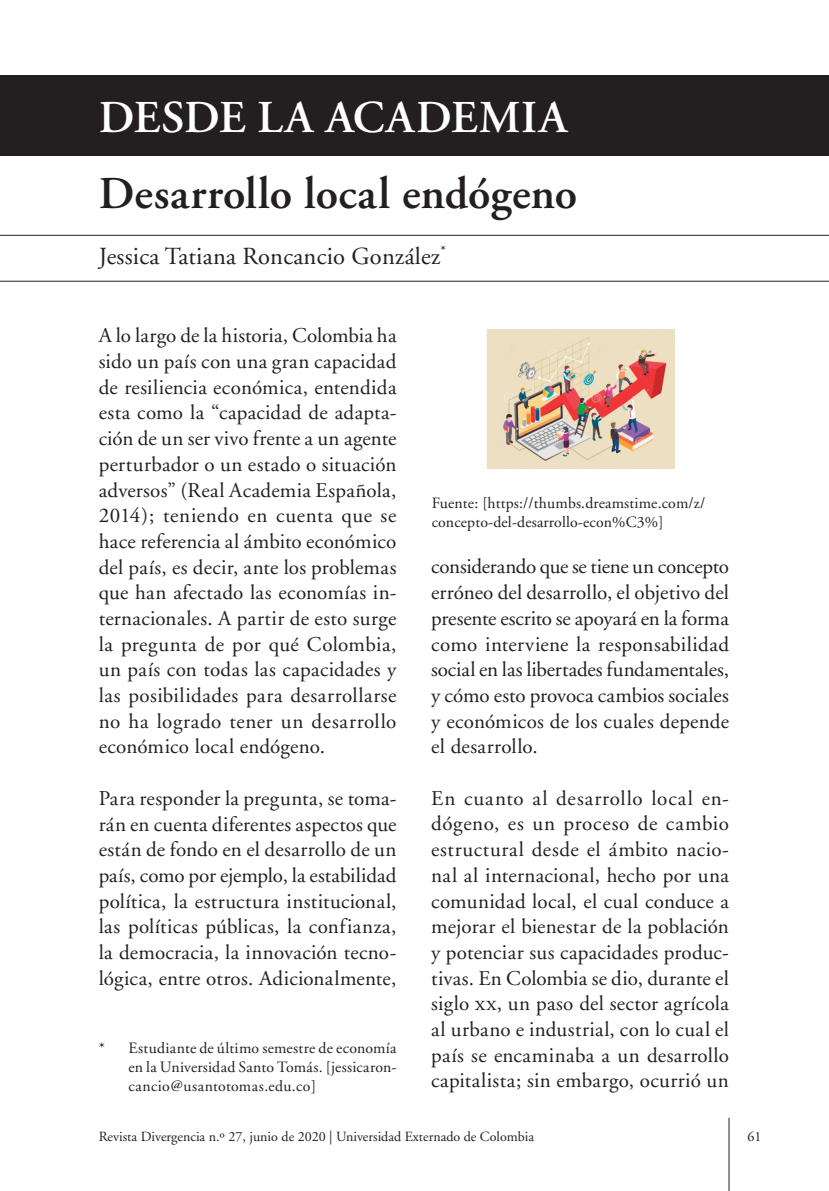
<style>
.page{position:relative;width:829px;height:1191px;background:#fff}
.page>*{position:absolute;margin:0;border:0;box-sizing:border-box;transform-origin:0 0}
.t1{font:600 45.5px "Adobe Garamond";letter-spacing:.005em;color:#231f20}
.t2{font:600 45.5px "Adobe Garamond";letter-spacing:.02em;color:#fff}
.t3{font:24.5px "Adobe Garamond";letter-spacing:.01em;color:#231f20}
.t4{font:21px/25.7px "Adobe Garamond";letter-spacing:.015em;color:#231f20;text-align:justify}
.t5{font:15.75px/19.2px "Adobe Garamond";letter-spacing:.01em;color:#231f20}
.t6{font:15.75px/19.2px "Adobe Garamond Pro";letter-spacing:.015em;color:#231f20;text-align:right}
.t7{font:14px "Adobe Garamond";color:#231f20}
.s1{font-family:"Adobe Garamond"}
.s2{font-family:"Adobe Garamond Pro"}
.s3{font-family:"Adobe Garamond Regular SC"}
</style>
<div class="page">
<hr style="left:728px;top:1117px;width:1px;height:73px;background:#231f20">
<div style="left:0;top:76px;width:829px;height:80px;background:#231f20"></div>
<hr style="left:0;top:235px;width:829px;height:1px;background:#231f20">
<hr style="left:0;top:281px;width:829px;height:1px;background:#231f20">
<img style="left:487px;top:329px;width:188px;height:139px">
<h1 class="t2" style="left:99px;top:93px;width:470px">DESDE LA ACADEMIA</h1>
<h1 class="t1" style="left:99px;top:169px;width:480px">Desarrollo local endógeno</h1>
<p class="t3" style="left:99px;top:243px;width:349px">Jessica Tatiana Roncancio González<sup>*</sup></p>
<p class="t4" style="left:99px;top:323px;width:299px">A lo largo de la historia, Colombia ha sido un país con una gran capacidad de resiliencia económica, entendida esta como la “capacidad de adapta&shy;ción de un ser vivo frente a un agente perturbador o un estado o situación adversos” (Real Academia Española, 2014); teniendo en cuenta que se hace referencia al ámbito económico del país, es decir, ante los problemas que han afectado las economías in&shy;ternacionales. A partir de esto surge la pregunta de por qué Colombia, un país con todas las capacidades y las posibilidades para desarrollarse no ha logrado tener un desarrollo económico local endógeno.</p>
<p class="t4" style="left:99px;top:786px;width:299px">Para responder la pregunta, se toma&shy;rán en cuenta diferentes aspectos que están de fondo en el desarrollo de un país, como por ejemplo, la estabilidad política, la estructura institucional, las políticas públicas, la confianza, la democracia, la innovación tecno&shy;lógica, entre otros. Adicionalmente,</p>
<p class="t6" style="left:99px;top:1038px;width:299px"><span class="s1">*</span> Estudiante de último semestre de economía en la Universidad Santo Tomás. [<span class="s1">jessicaron-</span></p>
<p class="t5" style="left:128px;top:1077px;width:189px">cancio@usantotomas.edu.co<span class="s2">]</span></p>
<p class="t5" style="left:431px;top:493px;width:275px">Fuente: [https://thumbs.dreamstime.com/z/ concepto-del-desarrollo-econ%C3%]</p>
<p class="t4" style="left:431px;top:554px;width:299px">considerando que se tiene un concepto erróneo del desarrollo, el objetivo del presente escrito se apoyará en la forma como interviene la responsabilidad social en las libertades fundamentales, y cómo esto provoca cambios sociales y económicos de los cuales depende el desarrollo.</p>
<p class="t4" style="left:431px;top:785px;width:299px">En cuanto al desarrollo local en&shy;dógeno, es un proceso de cambio estructural desde el ámbito nacio&shy;nal al internacional, hecho por una comunidad local, el cual conduce a mejorar el bienestar de la población y potenciar sus capacidades produc&shy;tivas. En Colombia se dio, durante el siglo <span class="s3">xx</span>, un paso del sector agrícola al urbano e industrial, con lo cual el país se encaminaba a un desarrollo capitalista; sin embargo, ocurrió un</p>
<p class="t7" style="left:99px;top:1129px;width:437px">Revista Divergencia n.º 27, junio de 2020 | Universidad Externado de Colombia</p>
<p class="t7" style="left:747px;top:1129px;width:15px">61</p>
</div>
